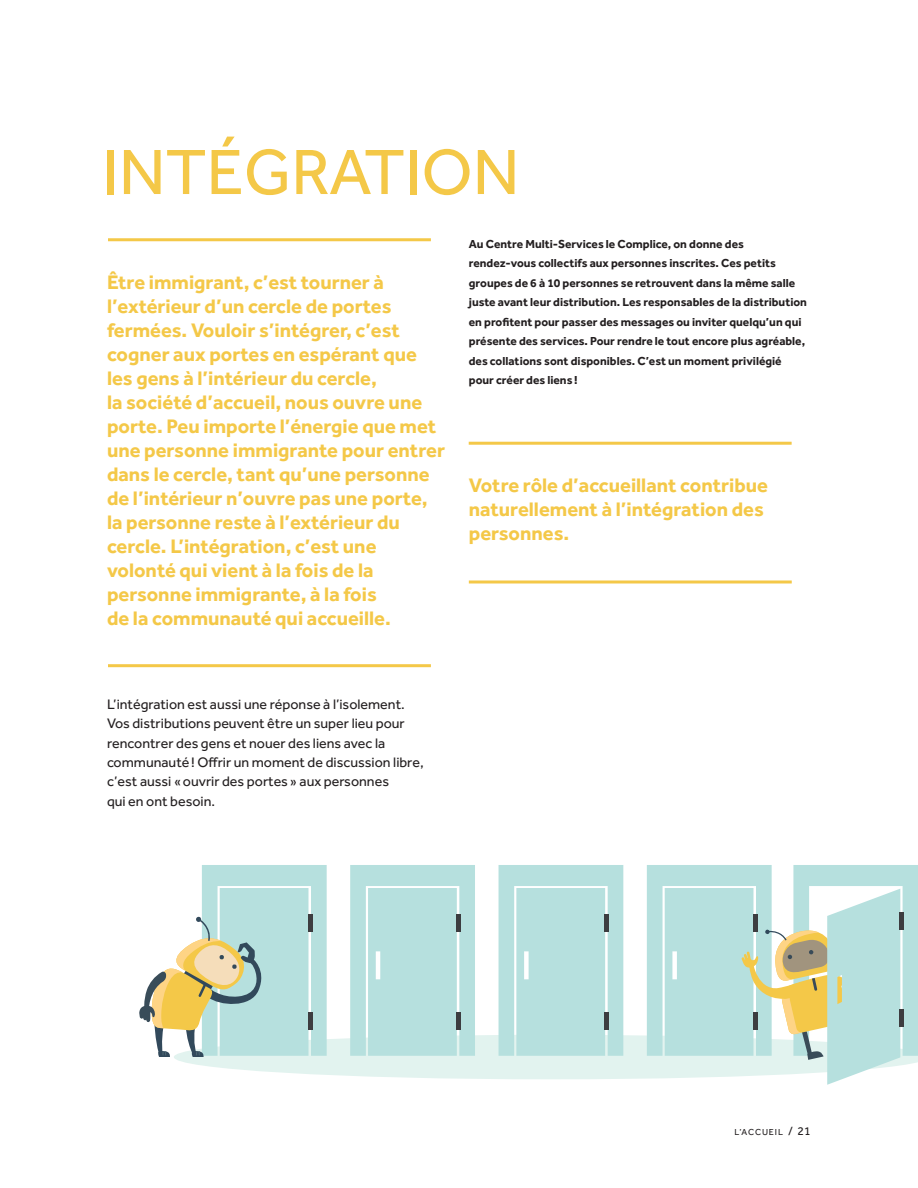
<style>
.page{position:relative;width:918px;height:1188px;background:#fff}
.page>*{position:absolute;margin:0;border:0;box-sizing:border-box;transform-origin:0 0}
.t1{font:66px "Effra";color:#f4c848}
.t2{font:700 20.25px/24px "Effra";color:#f4c848}
.t3{font:14.25px/19.5px "Effra";color:#231f20}
.t4{font:700 12px/19.5px "Effra";color:#231f20}
.t5{font:9px "Effra";letter-spacing:.1em;color:#231f20}
.s1{font-size:12px}
</style>
<div class="page">
<svg style="left:139px;top:865px;width:779px;height:220px"></svg>
<hr style="left:900px;top:913px;width:4px;height:17px;background:#3d3d40">
<hr style="left:900px;top:1010px;width:4px;height:17px;background:#3d3d40">
<hr style="left:469px;top:442px;width:323px;height:3px;background:#f4c848">
<hr style="left:108px;top:238px;width:323px;height:3px;background:#f4c848">
<hr style="left:108px;top:664px;width:323px;height:3px;background:#f4c848">
<hr style="left:469px;top:580px;width:323px;height:3px;background:#f4c848">
<h1 class="t1" style="left:103px;top:133px;width:418px">INTÉGRATION</h1>
<p class="t2" style="left:107px;top:270px;width:339px">Être immigrant, c’est tourner à l’extérieur d’un cercle de portes fermées. Vouloir s’intégrer, c’est cogner aux portes en espérant que les gens à l’intérieur du cercle,<br>la société d’accueil, nous ouvre une porte. Peu importe l’énergie que met une personne immigrante pour entrer dans le cercle, tant qu’une personne de l’intérieur n’ouvre pas une porte, la personne reste à l’extérieur du cercle. L’intégration, c’est une volonté qui vient à la fois de la personne immigrante, à la fois<br>de la communauté qui accueille.</p>
<p class="t4" style="left:469px;top:234px;width:340px">Au Centre Multi-Services le Complice, on donne des rendez-vous collectifs aux personnes inscrites. Ces petits groupes de 6 à 10 personnes se retrouvent dans la même salle juste avant leur distribution. Les responsables de la distribution en profitent pour passer des messages ou inviter quelqu’un qui présente des services. Pour rendre le tout encore plus agréable, des collations sont disponibles. C’est un moment privilégié pour créer des liens !</p>
<p class="t2" style="left:469px;top:473px;width:301px">Votre rôle d’accueillant contribue naturellement à l’intégration des personnes.</p>
<p class="t3" style="left:107px;top:694px;width:318px">L’intégration est aussi une réponse à l’isolement.<br>Vos distributions peuvent être un super lieu pour rencontrer des gens et nouer des liens avec la communauté! Offrir un moment de discussion libre, c’est aussi «ouvrir des portes» aux personnes<br>qui en ont besoin.</p>
<p class="t5" style="left:735px;top:1127px;width:77px">L’ACCUEIL <span class="s1">/ 21</span></p>
</div>
